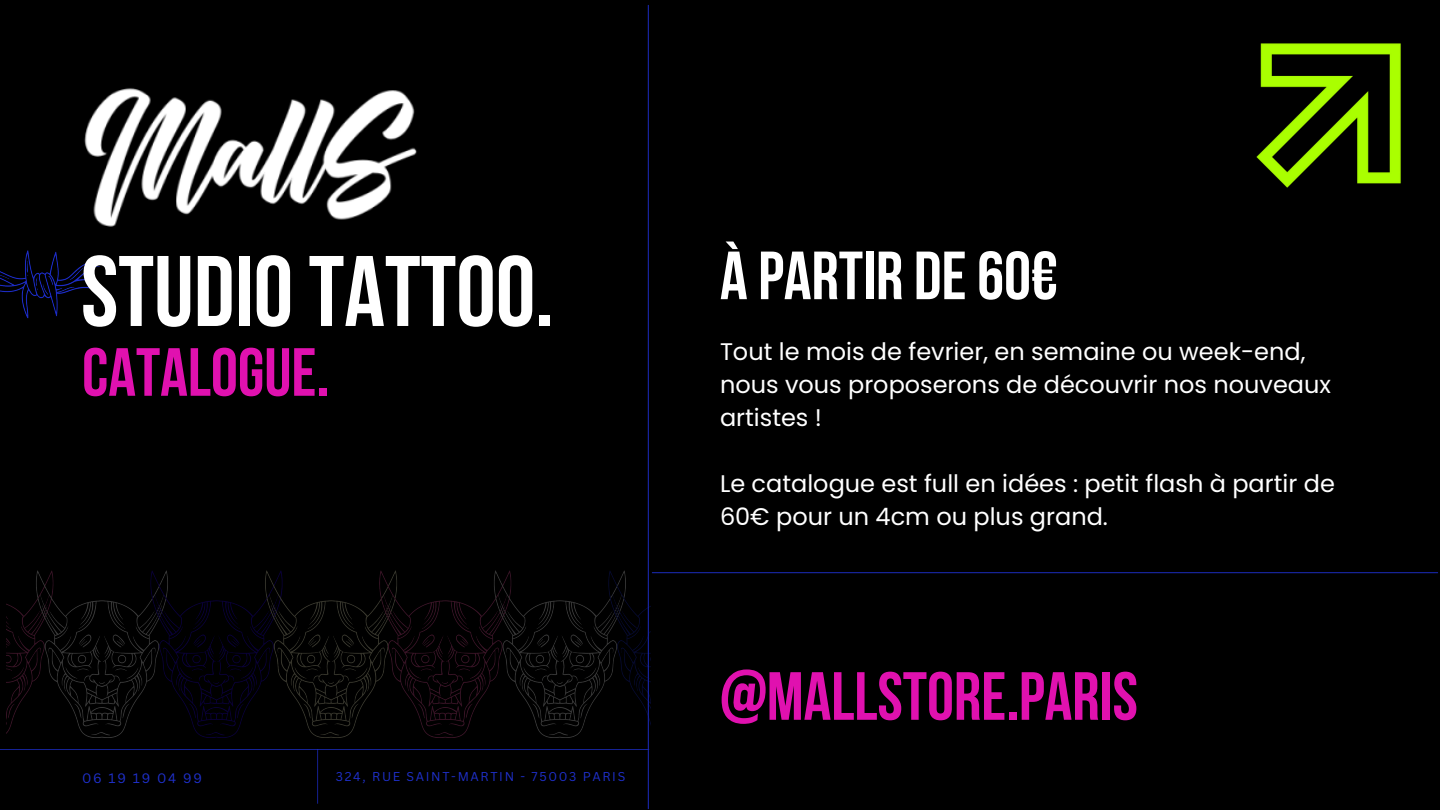
<style>
.page{position:relative;width:1440px;height:810px;background:#000}
.page>*{position:absolute;margin:0;border:0;box-sizing:border-box;transform-origin:0 0}
.t1{font:700 100px "Bebas Neue";color:#fff}
.t2{font:700 68px "Bebas Neue";color:#e011af}
.t3{font:700 68px "Bebas Neue";color:#fff}
.t4{font:24px/33px "Poppins";color:#fff}
.t5{font:13.3px "Canva Sans";letter-spacing:.135em;color:#1f30cb}
.t6{font:12.4px "Canva Sans";letter-spacing:.135em;color:#1f30cb}
</style>
<div class="page">
<img style="left:0;top:250px;width:100px;height:69px">
<img style="left:84px;top:88px;width:333px;height:139px">
<img style="left:647px;top:5px;width:2px;height:561px">
<img style="left:0;top:744px;width:650px;height:65px">
<img style="left:6px;top:570px;width:645px;height:174px">
<img style="left:642px;top:566px;width:796px;height:15px">
<img style="left:1256px;top:43px;width:145px;height:145px">
<p class="t1" style="left:81px;top:251px;width:474px">STUDIOTATTOO.</p>
<p class="t3" style="left:720px;top:248px;width:339px">À PARTIR DE60€</p>
<h1 class="t2" style="left:82px;top:345px;width:249px">CATALOGUE.</h1>
<h2 class="t4" style="left:720px;top:336px;width:613px">Tout le mois de fevrier, en semaine ou week-end, nous vous proposerons de découvrir nos nouveaux artistes !</h2>
<h2 class="t4" style="left:720px;top:468px;width:616px">Le catalogue est full en idées : petit flash à partir de<br>60€ pour un 4cm ou plus grand.</h2>
<p class="t5" style="left:82px;top:768px;width:121px">06 19 19 04 99</p>
<p class="t6" style="left:336px;top:768px;width:291px">324, RUE SAINT-MARTIN - 75003 PARIS</p>
<h3 class="t2" style="left:720px;top:669px;width:419px">@MALLSTORE.PARIS</h3>
</div>
